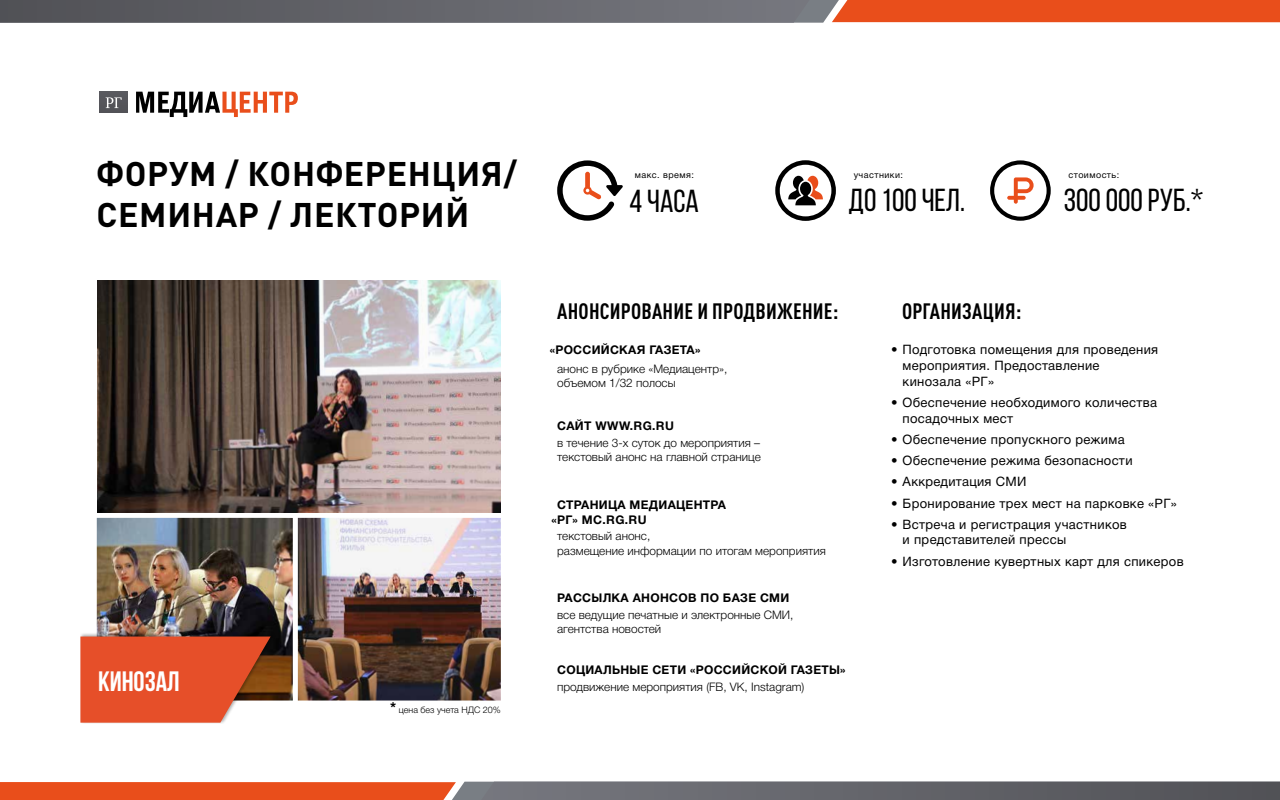
<style>
.page{position:relative;width:1280px;height:800px;background:#fff}
.page>*{position:absolute;margin:0;border:0;box-sizing:border-box;transform-origin:0 0}
.t1{font:700 33.8px/40.5px "DIN Pro";letter-spacing:.02em;color:#000}
.t2{font:31.8px "Bebas Neue";color:#000}
.t3{font:700 28px "Bebas Neue";color:#fff}
.t4{font:700 condensed 22px "DIN Pro";letter-spacing:.01em;color:#000}
.t5{font:13px/15.6px "Helvetica Neue Cyr";letter-spacing:.025em;color:#000}
.t6{font:700 12px "Helvetica Neue Cyr";letter-spacing:.025em;color:#000}
.t7{font:300 11.8px/14.2px "Helvetica Neue Cyr";color:#000}
.t8{font:9px "Helvetica Neue Cyr";letter-spacing:.05em;color:#000}
.t9{font:300 9px "Helvetica Neue Cyr";color:#000}
.s1{font-weight:700;font-size:15px}
</style>
<div class="page">
<img style="left:97px;top:518px;width:196px;height:183px">
<img style="left:298px;top:518px;width:203px;height:183px">
<img style="left:97px;top:281px;width:404px;height:232px">
<svg style="left:0;top:0;width:1280px;height:23px"></svg>
<svg style="left:0;top:782px;width:1280px;height:18px"></svg>
<svg style="left:788px;top:176px;width:35px;height:29px"></svg>
<div style="left:775px;top:160px;width:61px;height:61px;border:5px solid #000;border-radius:50%"></div>
<svg style="left:557px;top:160px;width:66px;height:61px"></svg>
<svg style="left:990px;top:160px;width:61px;height:61px"></svg>
<svg style="left:136px;top:92px;width:162px;height:25px"></svg>
<div style="left:99px;top:92px;width:28px;height:21px;background:#56565c"></div>
<svg style="left:106px;top:97px;width:16px;height:11px"></svg>
<div style="left:80px;top:632px;width:195px;height:92px;background:#000;opacity:.32"></div>
<svg style="left:80px;top:637px;width:191px;height:86px"></svg>
<h1 class="t1" style="left:97px;top:150px;width:422px">ФОРУМ / КОНФЕРЕНЦИЯ/<br>СЕМИНАР / ЛЕКТОРИЙ</h1>
<h3 class="t3" style="left:98px;top:666px;width:83px">КИНОЗАЛ</h3>
<p class="t9" style="left:390px;top:705px;width:112px"><span class="s1">*</span> цена без учета НДС 20%</p>
<p class="t8" style="left:635px;top:170px;width:60px">макс. время:</p>
<p class="t8" style="left:854px;top:170px;width:51px">участники:</p>
<p class="t8" style="left:1069px;top:170px;width:52px">стоимость:</p>
<h2 class="t2" style="left:630px;top:184px;width:71px">4 ЧАСА</h2>
<h2 class="t2" style="left:848px;top:183px;width:118px">ДО 100 ЧЕЛ.</h2>
<h2 class="t2" style="left:1064px;top:183px;width:141px">300 000 РУБ.*</h2>
<h3 class="t4" style="left:557px;top:295px;width:283px">АНОНСИРОВАНИЕ И ПРОДВИЖЕНИЕ:</h3>
<h3 class="t4" style="left:902px;top:295px;width:121px">ОРГАНИЗАЦИЯ:</h3>
<p class="t6" style="left:550px;top:343px;width:152px">«РОССИЙСКАЯ ГАЗЕТА»</p>
<p class="t7" style="left:557px;top:362px;width:172px">анонс в рубрике «Медиацентр», объемом 1/32 полосы</p>
<p class="t6" style="left:557px;top:419px;width:118px">САЙТ WWW.RG.RU</p>
<p class="t7" style="left:557px;top:436px;width:205px">в течение 3-х суток до мероприятия – текстовый анонс на главной странице</p>
<p class="t6" style="left:557px;top:498px;width:170px">СТРАНИЦА МЕДИАЦЕНТРА</p>
<p class="t7" style="left:557px;top:529px;width:270px">текстовый анонс,<br>размещение информации по итогам мероприятия</p>
<p class="t6" style="left:552px;top:513px;width:97px">«РГ» MC.RG.RU</p>
<p class="t6" style="left:557px;top:591px;width:234px">РАССЫЛКА АНОНСОВ ПО БАЗЕ СМИ</p>
<p class="t7" style="left:557px;top:608px;width:238px">все ведущие печатные и электронные СМИ, агентства новостей</p>
<p class="t6" style="left:557px;top:663px;width:290px">СОЦИАЛЬНЫЕ СЕТИ «РОССИЙСКОЙ ГАЗЕТЫ»</p>
<p class="t7" style="left:557px;top:680px;width:249px">продвижение мероприятия (FB, VK, Instagram)</p>
<p class="t5" style="left:903px;top:342px;width:257px;text-indent:-11px">• Подготовка помещения для проведения мероприятия. Предоставление кинозала «РГ»</p>
<p class="t5" style="left:903px;top:395px;width:256px;text-indent:-11px">• Обеспечение необходимого количества посадочных мест</p>
<p class="t5" style="left:891px;top:432px;width:235px">• Обеспечение пропускного режима</p>
<p class="t5" style="left:891px;top:453px;width:243px">• Обеспечение режима безопасности</p>
<p class="t5" style="left:891px;top:474px;width:137px">• Аккредитация СМИ</p>
<p class="t5" style="left:891px;top:495px;width:287px">• Бронирование трех мест на парковке «РГ»</p>
<p class="t5" style="left:903px;top:517px;width:226px;text-indent:-11px">• Встреча и регистрация участников и представителей прессы</p>
<p class="t5" style="left:891px;top:553px;width:294px">• Изготовление кувертных карт для спикеров</p>
</div>
